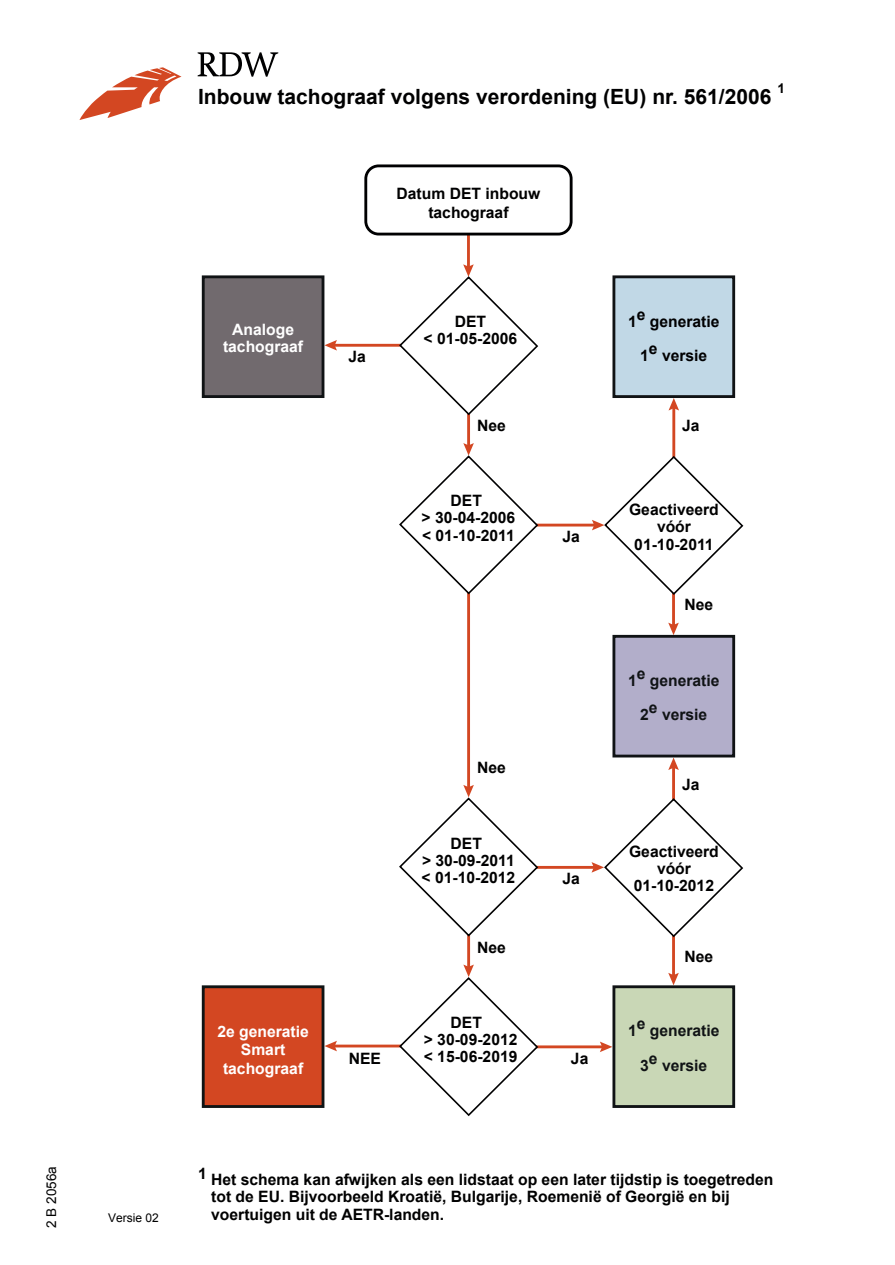
<style>
.page{position:relative;width:895px;height:1265px;background:#fff}
.page>*{position:absolute;margin:0;border:0;box-sizing:border-box;transform-origin:0 0}
.t1{font:700 21px "Arial";color:#000001}
.t2{font:700 15.6px/17.1px "Arial";color:#000001;text-align:center}
.t3{font:700 15.6px/18.8px "Arial";color:#fff;text-align:center}
.t4{font:700 15.6px "Arial";color:#101315}
.t5{font:13.5px "Arial";color:#000001}
.t6{font:700 13.5px "Arial";color:#000001}
.t7{font:12px "Arial";color:#000}
</style>
<div class="page">
<hr style="left:672px;top:766px;width:3px;height:34px;background:#d34722">
<svg style="left:668px;top:757px;width:10px;height:13px"></svg>
<hr style="left:672px;top:406px;width:3px;height:70px;background:#d34722">
<svg style="left:668px;top:398px;width:11px;height:12px"></svg>
<hr style="left:333px;top:344px;width:70px;height:3px;background:#d34722">
<svg style="left:324px;top:340px;width:13px;height:10px"></svg>
<hr style="left:333px;top:1044px;width:70px;height:3px;background:#d34722">
<svg style="left:324px;top:1040px;width:13px;height:11px"></svg>
<hr style="left:526px;top:523px;width:70px;height:3px;background:#d34722">
<hr style="left:525px;top:866px;width:70px;height:2px;background:#d34722">
<hr style="left:534px;top:1045px;width:69px;height:3px;background:#d34722">
<svg style="left:599px;top:1041px;width:13px;height:11px"></svg>
<hr style="left:467px;top:234px;width:3px;height:34px;background:#d34722">
<hr style="left:467px;top:413px;width:3px;height:34px;background:#d34722">
<hr style="left:672px;top:592px;width:2px;height:34px;background:#d34722">
<svg style="left:668px;top:622px;width:10px;height:13px"></svg>
<hr style="left:672px;top:935px;width:2px;height:41px;background:#d34722">
<svg style="left:668px;top:972px;width:10px;height:13px"></svg>
<hr style="left:467px;top:926px;width:3px;height:42px;background:#d34722">
<hr style="left:467px;top:585px;width:3px;height:204px;background:#d34722">
<svg style="left:79px;top:67px;width:102px;height:53px"></svg>
<svg style="left:197px;top:52px;width:81px;height:25px"></svg>
<div style="left:364px;top:164px;width:208px;height:71px;border:3px solid #000001;border-radius:13px"></div>
<svg style="left:399px;top:443px;width:140px;height:152px"></svg>
<svg style="left:592px;top:455px;width:152px;height:141px"></svg>
<svg style="left:398px;top:264px;width:141px;height:152px"></svg>
<svg style="left:399px;top:785px;width:140px;height:152px"></svg>
<svg style="left:591px;top:797px;width:153px;height:141px"></svg>
<svg style="left:398px;top:964px;width:141px;height:153px"></svg>
<div style="left:612px;top:275px;width:123px;height:123px;background:#c1d8e6;border:3px solid #101315"></div>
<div style="left:612px;top:635px;width:123px;height:122px;background:#b2aeca;border:3px solid #101315"></div>
<div style="left:612px;top:985px;width:123px;height:123px;background:#c9d7b6;border:3px solid #101315"></div>
<div style="left:202px;top:275px;width:122px;height:123px;background:#716a6e;border:3px solid #101315"></div>
<div style="left:202px;top:985px;width:122px;height:123px;background:#d34722;border:3px solid #101415"></div>
<p class="t5" style="left:43px;top:1228px;width:63px;rotate:-90deg">2 B 2056a</p>
<p class="t7" style="left:108px;top:1209px;width:52px">Versie 02</p>
<p class="t6" style="left:777px;top:79px;width:9px">1</p>
<h1 class="t1" style="left:198px;top:82px;width:574px">Inbouw tachograaf volgens verordening (EU) nr. 561/2006</h1>
<p class="t3" style="left:223px;top:322px;width:82px;line-height:17.1px">Analoge tachograaf</p>
<p class="t3" style="left:217px;top:1022px;width:93px">2e generatie<br>Smart tachograaf</p>
<p class="t2" style="left:396px;top:184px;width:145px;line-height:18.8px">Datum DET inbouw tachograaf</p>
<p class="t2" style="left:348px;top:349px;width:19px">Ja</p>
<p class="t2" style="left:348px;top:1050px;width:34px">NEE</p>
<p class="t2" style="left:423px;top:313px;width:95px">DET<br>&lt; 01-05-2006</p>
<p class="t2" style="left:628px;top:313px;width:10px">1</p>
<p class="t2" style="left:636px;top:306px;width:10px">e</p>
<p class="t2" style="left:649px;top:313px;width:71px">generatie</p>
<p class="t2" style="left:640px;top:347px;width:10px">1</p>
<p class="t2" style="left:649px;top:340px;width:10px">e</p>
<p class="t2" style="left:662px;top:347px;width:47px">versie</p>
<p class="t2" style="left:477px;top:417px;width:30px">Nee</p>
<p class="t2" style="left:682px;top:417px;width:19px">Ja</p>
<p class="t2" style="left:421px;top:493px;width:95px">DET<br>&gt; 30-04-2006 &lt; 01-10-2011</p>
<p class="t2" style="left:629px;top:502px;width:91px">Geactiveerd vóór<br>01-10-2011</p>
<p class="t2" style="left:562px;top:528px;width:19px">Ja</p>
<p class="t2" style="left:684px;top:597px;width:30px">Nee</p>
<p class="t2" style="left:477px;top:759px;width:30px">Nee</p>
<p class="t2" style="left:421px;top:835px;width:95px">DET<br>&gt; 30-09-2011 &lt; 01-10-2012</p>
<p class="t2" style="left:477px;top:939px;width:30px">Nee</p>
<p class="t2" style="left:423px;top:1014px;width:95px">DET<br>&gt; 30-09-2012 &lt; 15-06-2019</p>
<p class="t2" style="left:562px;top:870px;width:19px">Ja</p>
<p class="t2" style="left:571px;top:1050px;width:19px">Ja</p>
<p class="t4" style="left:628px;top:670px;width:10px">1</p>
<p class="t4" style="left:636px;top:663px;width:10px">e</p>
<p class="t4" style="left:649px;top:670px;width:71px">generatie</p>
<p class="t4" style="left:640px;top:704px;width:10px">2</p>
<p class="t4" style="left:649px;top:697px;width:10px">e</p>
<p class="t4" style="left:662px;top:704px;width:47px">versie</p>
<p class="t2" style="left:682px;top:776px;width:19px">Ja</p>
<p class="t2" style="left:629px;top:843px;width:91px">Geactiveerd vóór<br>01-10-2012</p>
<p class="t2" style="left:684px;top:948px;width:30px">Nee</p>
<p class="t4" style="left:628px;top:1020px;width:10px">1</p>
<p class="t4" style="left:636px;top:1013px;width:10px">e</p>
<p class="t4" style="left:649px;top:1020px;width:71px">generatie</p>
<p class="t4" style="left:640px;top:1054px;width:10px">3</p>
<p class="t4" style="left:649px;top:1047px;width:10px">e</p>
<p class="t4" style="left:662px;top:1054px;width:47px">versie</p>
<p class="t2" style="left:211px;top:1171px;width:563px;text-align:left;text-indent:-13px">1 Het schema kan afwijken als een lidstaat op een later tijdstip is toegetreden tot de EU. Bijvoorbeeld Kroatië, Bulgarije, Roemenië of Georgië en bij voertuigen uit de AETR-landen.</p>
</div>
